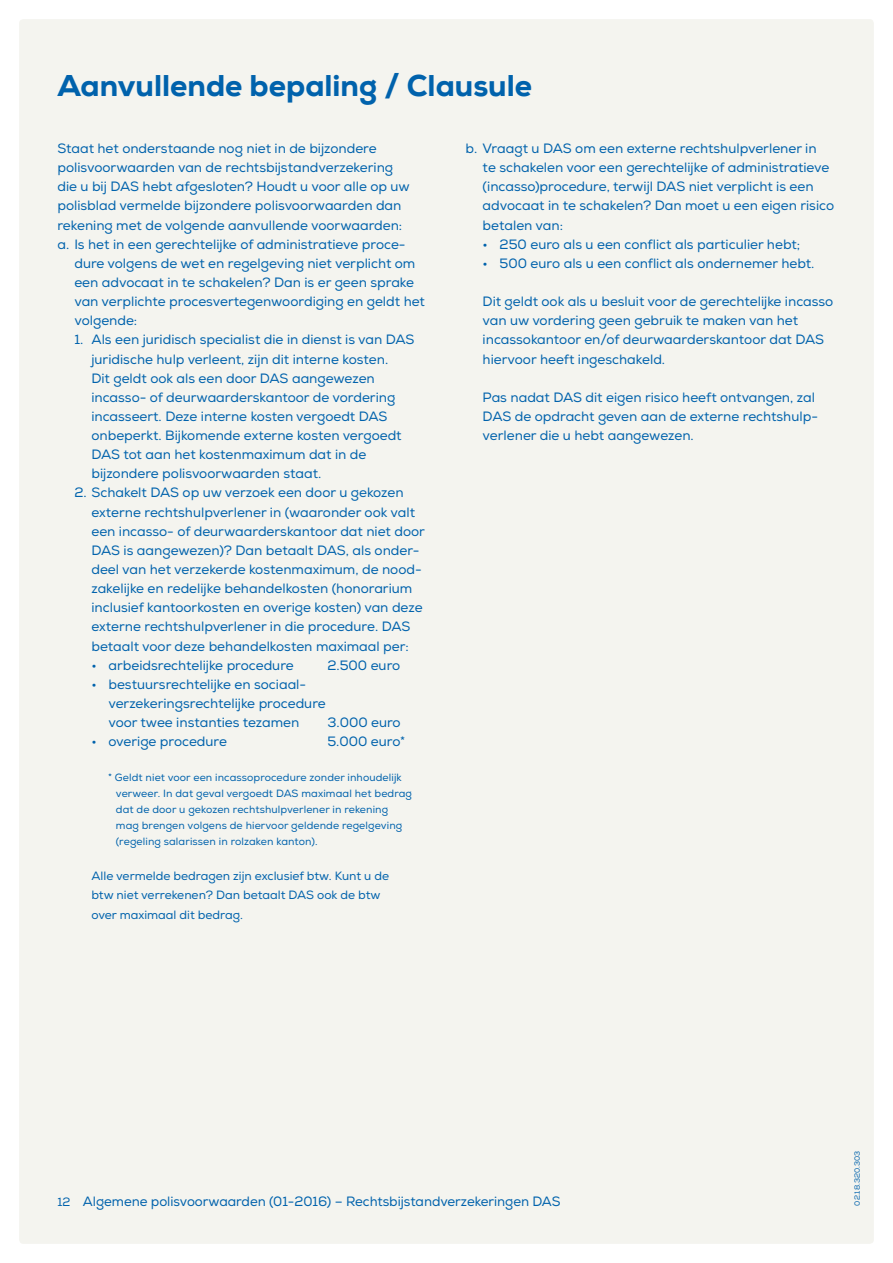
<style>
.page{position:relative;width:893px;height:1263px;background:#fff}
.page>*{position:absolute;margin:0;border:0;box-sizing:border-box;transform-origin:0 0}
.t1{font:800 30px "Nexa";color:#0062ac}
.t2{font:13.5px/19.2px "Nexa";color:#0062ac}
.t3{font:12px/19.2px "Nexa";color:#0062ac}
.t4{font:10.5px/15.9px "Nexa";letter-spacing:.01em;color:#0062ac}
.t5{font:7.5px "Nexa";color:#0062ac}
.s1{font-size:12px}
</style>
<div class="page">
<div style="left:19px;top:19px;width:855px;height:1225px;background:#f4f4ef;border-radius:4px"></div>
<h1 class="t1" style="left:57px;top:66px;width:476px">Aanvullende bepaling / Clausule</h1>
<p class="t2" style="left:57px;top:139px;width:321px">Staat het onderstaande nog niet in de bijzondere</p>
<p class="t2" style="left:57px;top:158px;width:337px">polisvoorwaarden van de rechtsbijstandverzekering</p>
<p class="t2" style="left:57px;top:177px;width:354px">die u bij DAS hebt afgesloten? Houdt u voor alle op uw</p>
<p class="t2" style="left:57px;top:196px;width:346px">polisblad vermelde bijzondere polisvoorwaarden dan</p>
<p class="t2" style="left:57px;top:216px;width:346px">rekening met de volgende aanvullende voorwaarden:</p>
<p class="t2" style="left:57px;top:235px;width:350px">a. Is het in een gerechtelijke of administratieve proce-</p>
<p class="t2" style="left:74px;top:254px;width:342px">dure volgens de wet en regelgeving niet verplicht om</p>
<p class="t2" style="left:74px;top:273px;width:341px">een advocaat in te schakelen? Dan is er geen sprake</p>
<p class="t2" style="left:74px;top:292px;width:352px">van verplichte procesvertegenwoordiging en geldt het</p>
<p class="t2" style="left:74px;top:311px;width:64px">volgende:</p>
<p class="t2" style="left:91px;top:330px;width:325px;text-indent:-17px">1. Als een juridisch specialist die in dienst is van DAS juridische hulp verleent, zijn dit interne kosten.<br>Dit geldt ook als een door DAS aangewezen incasso- of deurwaarderskantoor de vordering incasseert. Deze interne kosten vergoedt DAS onbeperkt. Bijkomende externe kosten vergoedt DAS tot aan het kostenmaximum dat in de bijzondere polisvoorwaarden staat.</p>
<p class="t2" style="left:91px;top:483px;width:335px;text-indent:-17px">2. Schakelt DAS op uw verzoek een door u gekozen externe rechtshulpverlener in (waaronder ook valt een incasso- of deurwaarderskantoor dat niet door DAS is aangewezen)? Dan betaalt DAS, als onder&shy;deel van het verzekerde kostenmaximum, de nood&shy;zakelijke en redelijke behandelkosten (honorarium inclusief kantoorkosten en overige kosten) van deze externe rechtshulpverlener in die procedure. DAS betaalt voor deze behandelkosten maximaal per:</p>
<p class="t2" style="left:91px;top:656px;width:204px">• arbeidsrechtelijke procedure</p>
<p class="t2" style="left:327px;top:656px;width:74px">2.500 euro</p>
<p class="t2" style="left:108px;top:675px;width:219px;text-indent:-17px">• bestuursrechtelijke en sociaal&shy;verzekeringsrechtelijke procedure voor twee instanties tezamen</p>
<p class="t2" style="left:483px;top:139px;width:353px;text-indent:-17px">b. Vraagt u DAS om een externe rechtshulpverlener in<br>te schakelen voor een gerechtelijke of administratieve (incasso)procedure, terwijl DAS niet verplicht is een advocaat in te schakelen? Dan moet u een eigen risico betalen van:</p>
<p class="t2" style="left:483px;top:235px;width:319px">• 250 euro als u een conflict als particulier hebt;</p>
<p class="t2" style="left:483px;top:254px;width:333px">• 500 euro als u een conflict als ondernemer hebt.</p>
<p class="t2" style="left:483px;top:292px;width:352px">Dit geldt ook als u besluit voor de gerechtelijke incasso van uw vordering geen gebruik te maken van het incassokantoor en/of deurwaarderskantoor dat DAS hiervoor heeft ingeschakeld.</p>
<p class="t2" style="left:483px;top:388px;width:337px">Pas nadat DAS dit eigen risico heeft ontvangen, zal<br>DAS de opdracht geven aan de externe rechtshulp&shy;verlener die u hebt aangewezen.</p>
<p class="t2" style="left:327px;top:713px;width:75px">3.000 euro</p>
<p class="t2" style="left:91px;top:732px;width:137px">• overige procedure</p>
<p class="t2" style="left:327px;top:732px;width:79px">5.000 euro*</p>
<p class="t4" style="left:116px;top:770px;width:298px;text-indent:-8px">* Geldt niet voor een incassoprocedure zonder inhoudelijk verweer. In dat geval vergoedt DAS maximaal het bedrag dat de door u gekozen rechtshulpverlener in rekening mag brengen volgens de hiervoor geldende regelgeving (regeling salarissen in rolzaken kanton).</p>
<p class="t3" style="left:91px;top:867px;width:299px">Alle vermelde bedragen zijn exclusief btw. Kunt u de btw niet verrekenen? Dan betaalt DAS ook de btw over maximaal dit bedrag.</p>
<p class="t2" style="left:57px;top:1191px;width:505px"><span class="s1">12</span> Algemene polisvoorwaarden (01-2016) – Rechtsbijstandverzekeringen DAS</p>
<p class="t5" style="left:853px;top:1205px;width:56px;rotate:-90deg">02.18.320.303</p>
</div>
